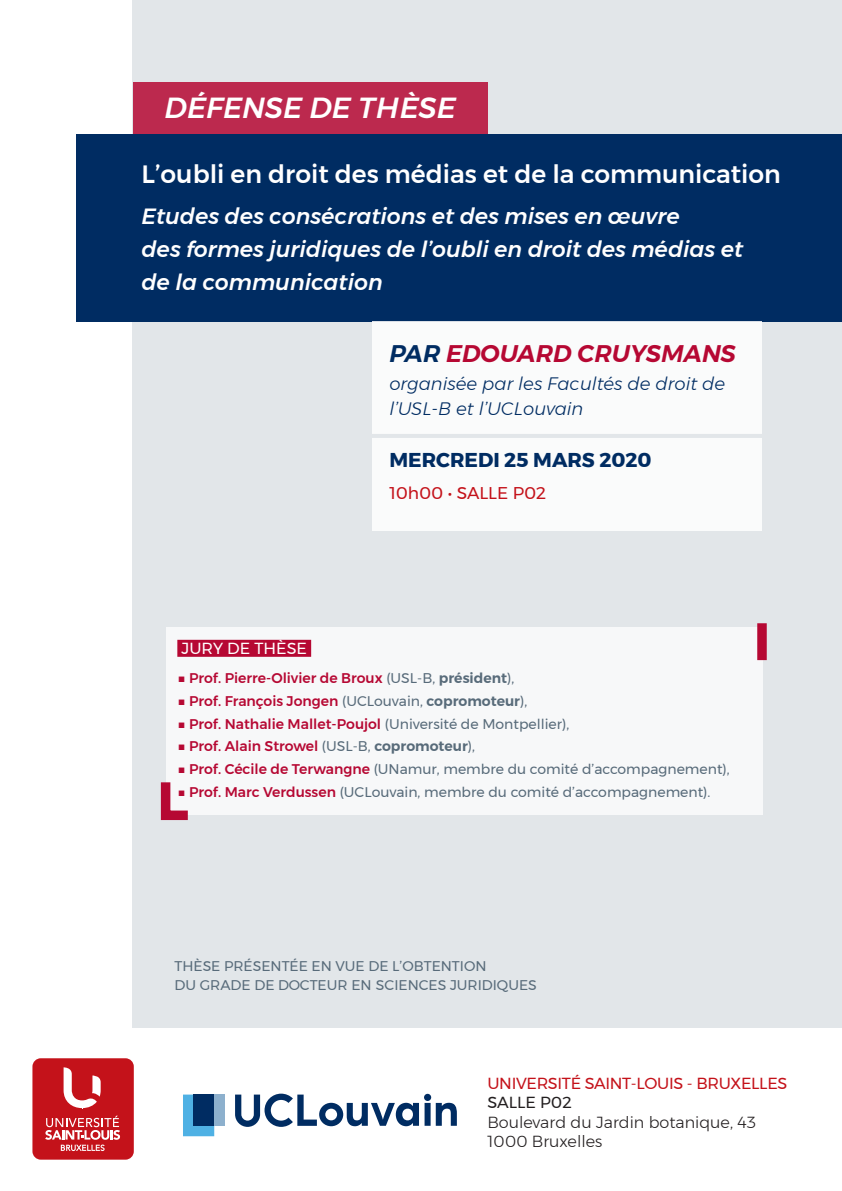
<style>
.page{position:relative;width:842px;height:1191px;background:#fff}
.page>*{position:absolute;margin:0;border:0;box-sizing:border-box;transform-origin:0 0}
.UCLouvain_Exemple_Bo{font:italic 500 29px "Montserrat";color:#fff}
.UCLouvain_Exemple_Ti{font:500 25px "Montserrat";color:#fff}
.UCLouvain_Exemple_Bo-2{font:italic 600 24px "Montserrat";color:#b60833}
.UCLouvain_Exemple_Ti-2{font:italic 500 22px/33px "Montserrat";color:#fff}
.t1{font:700 20px "Montserrat";color:#002c62}
.t2{font:italic 300 18px/25px "Montserrat";color:#002c62}
.t3{font:17px "Montserrat";color:#c4121a}
.t4{font:300 16px "Montserrat";color:#231f20}
.t5{font:16px "Montserrat";letter-spacing:-.02em;color:#c4121a}
.t6{font:16px "Montserrat";color:#fff}
.t7{font:16px "Montserrat";color:#231f20}
.UCLouvain_Exemple_Bo-3{font:14px/19px "Montserrat";color:#586b7a}
.t8{font:500 14px "Montserrat";color:#b60833}
.s1{color:#002c62}
.s2{font-weight:400;color:#586b7a}
.s3{font-weight:600;color:#586b7a}
.s4{font-weight:500;color:#b60833}
</style>
<div class="page">
<div style="left:32px;top:1058px;width:102px;height:101px;background:#c4121a;border-radius:8px"></div>
<svg style="left:64px;top:1067px;width:37px;height:41px"></svg>
<svg style="left:45px;top:1115px;width:75px;height:36px"></svg>
<div style="left:133px;top:104px;width:709px;height:923px;background:#e2e6e9"></div>
<div style="left:133px;top:0;width:709px;height:147px;background:#e2e6e9"></div>
<div style="left:76px;top:134px;width:766px;height:188px;background:#002c62"></div>
<div style="left:133px;top:83px;width:354px;height:51px;background:#bc294e"></div>
<div style="left:214px;top:1094px;width:11px;height:31px;background:#8db0cd"></div>
<svg style="left:183px;top:1094px;width:31px;height:42px"></svg>
<div style="left:193px;top:1094px;width:21px;height:31px;background:#002c62"></div>
<svg style="left:235px;top:1093px;width:222px;height:33px"></svg>
<div style="left:166px;top:627px;width:596px;height:188px;background:#f7f8f9"></div>
<div style="left:177px;top:640px;width:134px;height:17px;background:#b60833"></div>
<div style="left:757px;top:623px;width:10px;height:37px;background:#b60833"></div>
<svg style="left:160px;top:782px;width:28px;height:39px"></svg>
<div style="left:372px;top:321px;width:390px;height:209px;background:#fff"></div>
<hr style="left:322px;top:434px;width:500px;height:4px;background:#e2e6e9">
<p class="UCLouvain_Exemple_Bo" style="left:165px;top:85px;width:293px">DÉFENSE DE THÈSE</p>
<p class="UCLouvain_Exemple_Ti" style="left:142px;top:154px;width:641px">L’oubli en droit des médias et de la communication</p>
<p class="UCLouvain_Exemple_Ti-2" style="left:142px;top:200px;width:603px">Etudes des consécrations et des mises en œuvre<br>des formes juridiques de l’oubli en droit des médias et de la communication</p>
<p class="UCLouvain_Exemple_Bo-2" style="left:389px;top:335px;width:348px"><span class="s1">PAR</span> EDOUARD CRUYSMANS</p>
<p class="t2" style="left:389px;top:371px;width:337px">organisée par les Facultés de droit de l’USL-B et l’UCLouvain</p>
<p class="t1" style="left:389px;top:444px;width:264px">MERCREDI 25 MARS 2020</p>
<p class="t3" style="left:389px;top:480px;width:158px">10h00 • SALLE P02</p>
<p class="t6" style="left:182px;top:636px;width:127px">JURY DE THÈSE</p>
<p class="t8" style="left:177px;top:667px;width:338px">■ Prof. Pierre-Olivier de Broux <span class="s2">(USL-B,</span> <span class="s3">président</span><span class="s2">),</span></p>
<p class="t8" style="left:177px;top:689px;width:351px">■ Prof. François Jongen <span class="s2">(UCLouvain,</span> <span class="s3">copromoteur</span><span class="s2">),</span></p>
<p class="t8" style="left:177px;top:712px;width:393px">■ Prof. Nathalie Mallet-Poujol <span class="s2">(Université de Montpellier),</span></p>
<p class="t8" style="left:177px;top:735px;width:299px">■ Prof. Alain Strowel <span class="s2">(USL-B,</span> <span class="s3">copromoteur</span><span class="s2">),</span></p>
<p class="UCLouvain_Exemple_Bo-3" style="left:177px;top:759px;width:554px"><span class="s4">■ Prof. Cécile de Terwangne</span> (UNamur, membre du comité d’accompagnement),</p>
<p class="UCLouvain_Exemple_Bo-3" style="left:177px;top:782px;width:535px"><span class="s4">■ Prof. Marc Verdussen</span> (UCLouvain, membre du comité d’accompagnement).</p>
<p class="UCLouvain_Exemple_Bo-3" style="left:174px;top:956px;width:364px">THÈSE PRÉSENTÉE EN VUE DE L’OBTENTION<br>DU GRADE DE DOCTEUR EN SCIENCES JURIDIQUES</p>
<p class="t5" style="left:487px;top:1071px;width:301px">UNIVERSITÉ SAINT-LOUIS - BRUXELLES</p>
<p class="t7" style="left:487px;top:1090px;width:86px">SALLE P02</p>
<p class="t4" style="left:487px;top:1109px;width:270px">Boulevard du Jardin botanique, 43</p>
<p class="t4" style="left:487px;top:1129px;width:116px">1000 Bruxelles</p>
</div>
